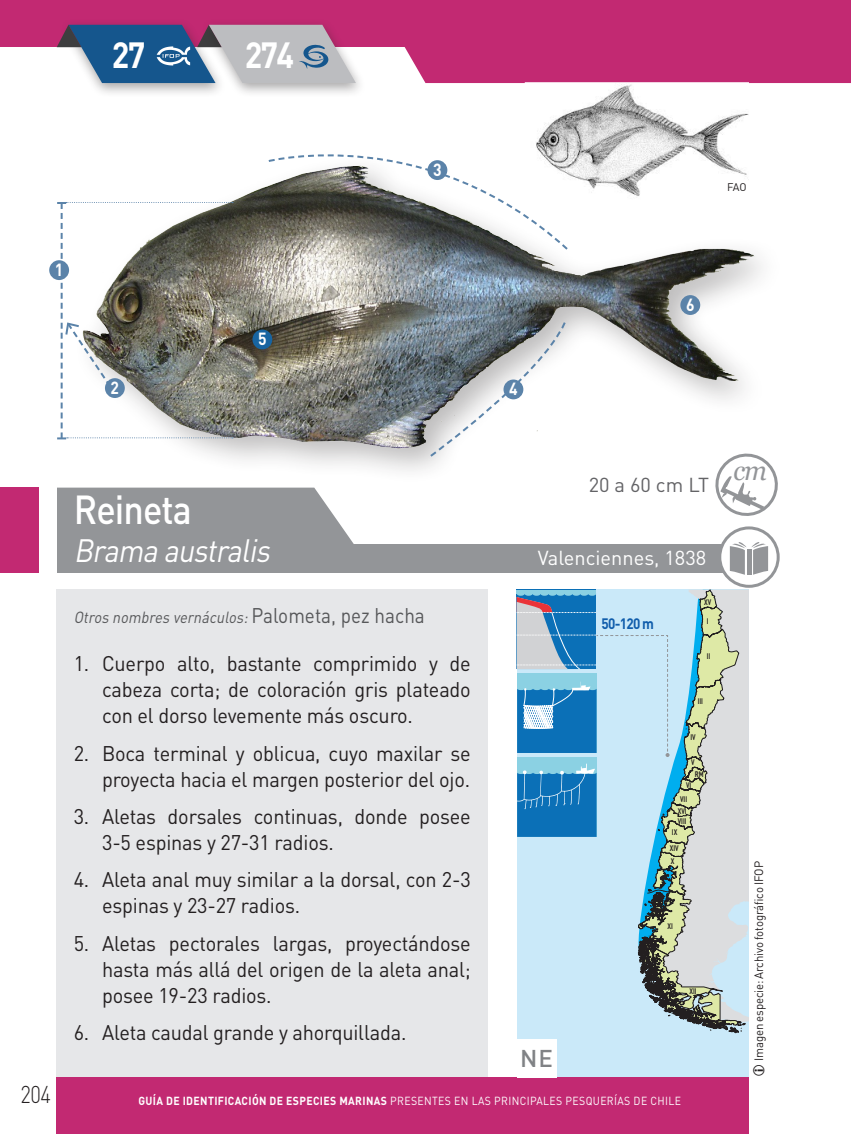
<style>
.page{position:relative;width:851px;height:1134px;background:#fff}
.page>*{position:absolute;margin:0;border:0;box-sizing:border-box;transform-origin:0 0}
.t1{font:500 40px "DIN Pro";letter-spacing:-.025em;color:#fff;scale:.9 1}
.t2{font:700 36px "DIN Pro";color:#fff;scale:.9 1}
.t3{font:italic 32px "DIN Pro";color:#fff;scale:.9 1}
.t4{font:italic 27px "Georgia";color:#939598;scale:.96 1}
.t5{font:300 24px "DIN Pro";color:#231f20;scale:.85 1}
.t6{font:500 24px "DIN Pro";color:#808285}
.t7{font:21px/26px "DIN Pro";letter-spacing:-.01em;color:#231f20;text-align:justify;scale:.95 1}
.t8{font:20px "DIN Pro";color:#fff}
.t9{font:20px "DIN Pro";color:#636366}
.t10{font:700 17.4px "DIN Pro";color:#fff;scale:.9 1}
.t11{font:italic 16px "DIN Pro";color:#57585a;scale:.9 1}
.t12{font:700 15px "DIN Pro";color:#115eac;scale:.9 1}
.t13{font:12px "DIN Pro";letter-spacing:-.01em;color:#231f20;scale:.95 1}
.t14{font:11.6px "DIN Pro";letter-spacing:.035em;color:#fff;scale:.9 1}
.t15{font:11px "DIN Pro";color:#231f20}
.t16{font:700 8px/13.6px "DIN Pro";letter-spacing:-.01em;color:#231f20;scale:.75 1}
.s1{font-style:normal;font-size:21px}
.s2{font-weight:700}
</style>
<div class="page">
<div style="left:57px;top:1077px;width:691px;height:57px;background:#c22972"></div>
<div style="left:0;top:0;width:850px;height:47px;background:#c22972"></div>
<div style="left:404px;top:47px;width:446px;height:36px;background:#c22972"></div>
<svg style="left:715px;top:484px;width:63px;height:32px"></svg>
<div style="left:0;top:544px;width:748px;height:29px;background:#939598"></div>
<div style="left:57px;top:488px;width:297px;height:56px;background:#939598"></div>
<svg style="left:719px;top:528px;width:59px;height:58px"></svg>
<div style="left:718px;top:526px;width:61px;height:62px;border:3px solid #939598;border-radius:50%"></div>
<svg style="left:729px;top:541px;width:39px;height:34px"></svg>
<div style="left:60px;top:18px;width:166px;height:80px;background:#231f20;opacity:.4"></div>
<div style="left:517px;top:590px;width:231px;height:487px;background:#cae9f9"></div>
<div style="left:517px;top:1039px;width:39px;height:38px;background:#fff"></div>
<div style="left:57px;top:590px;width:431px;height:487px;background:#e6e7e9"></div>
<div style="left:200px;top:18px;width:167px;height:80px;background:#231f20;opacity:.4"></div>
<svg style="left:57px;top:25px;width:299px;height:58px"></svg>
<div style="left:0;top:488px;width:57px;height:85px;background:#c22972"></div>
<div style="left:40px;top:484px;width:17px;height:92px;background:#fff"></div>
<svg style="left:516px;top:589px;width:232px;height:444px"></svg>
<div style="left:73px;top:153px;width:713px;height:331px;background:#231f20;opacity:.3"></div>
<img style="left:81px;top:161px;width:688px;height:295px">
<div style="left:252px;top:329px;width:20px;height:20px;background:#1864a1;border-radius:50%"></div>
<svg style="left:267px;top:153px;width:302px;height:99px"></svg>
<div style="left:427px;top:160px;width:20px;height:20px;background:#5b83a9;border-radius:50%"></div>
<svg style="left:429px;top:320px;width:138px;height:138px"></svg>
<div style="left:503px;top:379px;width:20px;height:20px;background:#5b83a9;border-radius:50%"></div>
<div style="left:680px;top:295px;width:20px;height:20px;background:#5b83a9;border-radius:50%"></div>
<svg style="left:57px;top:202px;width:176px;height:237px"></svg>
<div style="left:49px;top:260px;width:20px;height:20px;background:#5b83a9;border-radius:50%"></div>
<img style="left:524px;top:82px;width:224px;height:117px">
<p class="t2" style="left:112px;top:31px;width:39px">27</p>
<p class="t2" style="left:245px;top:31px;width:57px">274</p>
<p class="t10" style="left:433px;top:158px;width:11px">3</p>
<p class="t15" style="left:727px;top:179px;width:21px">FAO</p>
<p class="t10" style="left:55px;top:258px;width:11px">1</p>
<p class="t10" style="left:111px;top:376px;width:11px">2</p>
<p class="t10" style="left:258px;top:327px;width:11px">5</p>
<p class="t10" style="left:509px;top:377px;width:11px">4</p>
<p class="t10" style="left:686px;top:293px;width:11px">6</p>
<p class="t9" style="left:588px;top:471px;width:122px">20 a 60 cm LT</p>
<p class="t1" style="left:74px;top:482px;width:133px">Reineta</p>
<p class="t3" style="left:74px;top:528px;width:227px">Bramaaustralis</p>
<p class="t8" style="left:537px;top:544px;width:170px">Valenciennes, 1838</p>
<p class="t11" style="left:74px;top:606px;width:391px">Otros nombres vernáculos:<span class="s1">Pa lo m e ta , p e z h a c h a</span></p>
<p class="t7" style="left:102px;top:650px;width:389px;text-indent:-28px">1. Cuerpo alto, bastante comprimido y de cabeza corta; de coloración gris plateado con el dorso levemente más oscuro.</p>
<p class="t7" style="left:74px;top:739px;width:419px;text-align:right">2. Boca terminal y oblicua, cuyo maxilar se proyecta hacia el margen posterior del ojo.</p>
<p class="t7" style="left:102px;top:803px;width:389px;text-indent:-28px">3. Aletas dorsales continuas, donde posee<br>3-5 espinas y 27-31 radios.</p>
<p class="t7" style="left:102px;top:866px;width:389px;text-indent:-28px">4. Aleta anal muy similar a la dorsal, con 2-3 espinas y 23-27 radios.</p>
<p class="t7" style="left:102px;top:929px;width:389px;text-indent:-28px">5. Aletas pectorales largas, proyectándose hasta más allá del origen de la aleta anal; posee 19-23 radios.</p>
<p class="t7" style="left:74px;top:1019px;width:351px">6. Aleta caudal grande y ahorquillada.</p>
<p class="t6" style="left:520px;top:1042px;width:34px">NE</p>
<p class="t12" style="left:601px;top:614px;width:60px">50-120 m</p>
<p class="t16" style="left:704px;top:595px;width:11px">XV</p>
<p class="t16" style="left:706px;top:613px;width:4px">I</p>
<p class="t16" style="left:706px;top:649px;width:6px">II</p>
<p class="t16" style="left:697px;top:694px;width:9px">III</p>
<p class="t16" style="left:690px;top:730px;width:9px">IV</p>
<p class="t16" style="left:691px;top:755px;width:6px">V</p>
<p class="t16" style="left:680px;top:778px;width:17px;text-indent:6px">VI<br>VII</p>
<p class="t16" style="left:677px;top:814px;width:13px">VIII</p>
<p class="t16" style="left:669px;top:824px;width:13px;line-height:15.2px">IX<br>XIV</p>
<p class="t16" style="left:671px;top:854px;width:6px">X</p>
<p class="t16" style="left:694px;top:767px;width:13px">RM</p>
<p class="t16" style="left:677px;top:804px;width:13px">XVI</p>
<p class="t16" style="left:667px;top:919px;width:9px">XI</p>
<p class="t16" style="left:689px;top:984px;width:11px">XII</p>
<p class="t5" style="left:21px;top:1078px;width:37px">204</p>
<p class="t14" style="left:138px;top:1093px;width:604px"><span class="s2">GUÍA DE IDENTIFICACIÓN DE ESPECIES MARINAS</span> PRESENTES EN LAS PRINCIPALES PESQUERÍAS DE CHILE</p>
<p class="t4" style="left:733px;top:454px;width:36px">cm</p>
<p class="t13" style="left:750px;top:1061px;width:212px;rotate:-90deg">Imagen especie: Archivo fotográfico IFOP</p>
</div>
